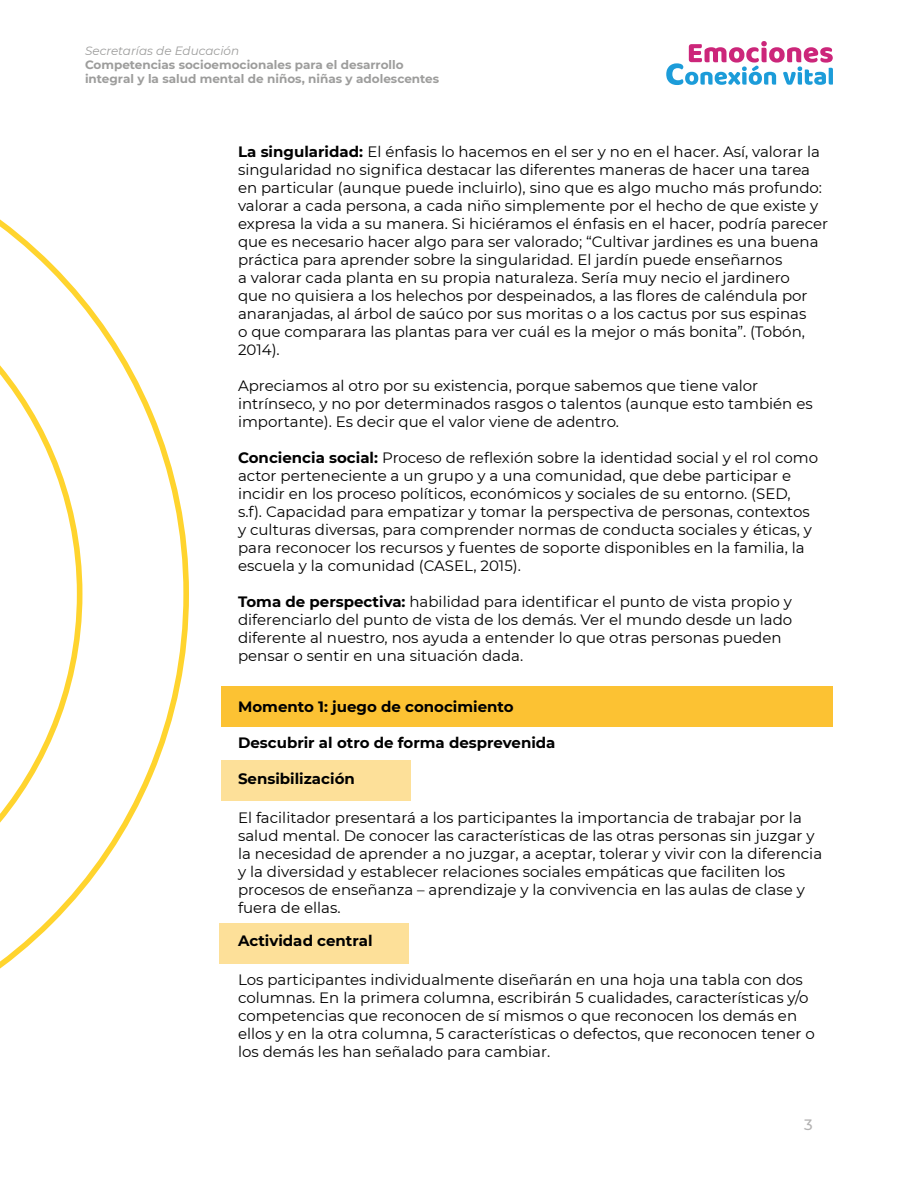
<style>
.page{position:relative;width:918px;height:1188px;background:#fff}
.page>*{position:absolute;margin:0;border:0;box-sizing:border-box;transform-origin:0 0}
.Cuerpo{font:15px/18px "Montserrat";color:#000}
.Subtitulo{font:700 15px "Montserrat";color:#000}
.t1{font:500 15px "Montserrat";color:#b3b2b2}
.t2{font:700 12px/14.4px "Montserrat";color:#9d9d9c}
.t3{font:italic 12px "Montserrat";color:#9d9d9c}
.s1{font-weight:700}
</style>
<div class="page">
<svg style="left:666px;top:41px;width:167px;height:44px"></svg>
<svg style="left:0;top:219px;width:189px;height:750px"></svg>
<div style="left:221px;top:686px;width:612px;height:41px;background:#fcc233"></div>
<div style="left:221px;top:760px;width:189px;height:41px;background:#fde099"></div>
<div style="left:220px;top:924px;width:189px;height:40px;background:#fde099"></div>
<p class="t3" style="left:85px;top:42px;width:156px">Secretarías de Educación</p>
<p class="t2" style="left:85px;top:57px;width:356px">Competencias socioemocionales para el desarrollo integral y la salud mental de niños, niñas y adolescentes</p>
<p class="Cuerpo" style="left:238px;top:142px;width:592px"><span class="s1">La singularidad:</span> El énfasis lo hacemos en el ser y no en el hacer. Así, valorar la singularidad no significa destacar las diferentes maneras de hacer una tarea en particular (aunque puede incluirlo), sino que es algo mucho más profundo: valorar a cada persona, a cada niño simplemente por el hecho de que existe y expresa la vida a su manera. Si hiciéramos el énfasis en el hacer, podría parecer que es necesario hacer algo para ser valorado; “Cultivar jardines es una buena práctica para aprender sobre la singularidad. El jardín puede enseñarnos<br>a valorar cada planta en su propia naturaleza. Sería muy necio el jardinero<br>que no quisiera a los helechos por despeinados, a las flores de caléndula por anaranjadas, al árbol de saúco por sus moritas o a los cactus por sus espinas<br>o que comparara las plantas para ver cuál es la mejor o más bonita”. (Tobón, 2014).</p>
<p class="Cuerpo" style="left:238px;top:376px;width:576px">Apreciamos al otro por su existencia, porque sabemos que tiene valor intrínseco, y no por determinados rasgos o talentos (aunque esto también es importante). Es decir que el valor viene de adentro.</p>
<p class="Cuerpo" style="left:238px;top:448px;width:582px"><span class="s1">Conciencia social:</span> Proceso de reflexión sobre la identidad social y el rol como actor perteneciente a un grupo y a una comunidad, que debe participar e incidir en los proceso políticos, económicos y sociales de su entorno. (SED, s.f). Capacidad para empatizar y tomar la perspectiva de personas, contextos y culturas diversas, para comprender normas de conducta sociales y éticas, y para reconocer los recursos y fuentes de soporte disponibles en la familia, la escuela y la comunidad (CASEL, 2015).</p>
<p class="Cuerpo" style="left:238px;top:592px;width:556px"><span class="s1">Toma de perspectiva:</span> habilidad para identificar el punto de vista propio y diferenciarlo del punto de vista de los demás. Ver el mundo desde un lado diferente al nuestro, nos ayuda a entender lo que otras personas pueden pensar o sentir en una situación dada.</p>
<h2 class="Subtitulo" style="left:238px;top:696px;width:277px">Momento 1: juego de conocimiento</h2>
<h2 class="Subtitulo" style="left:238px;top:732px;width:319px">Descubrir al otro de forma desprevenida</h2>
<h2 class="Subtitulo" style="left:238px;top:768px;width:118px">Sensibilización</h2>
<p class="Cuerpo" style="left:238px;top:808px;width:586px">El facilitador presentará a los participantes la importancia de trabajar por la salud mental. De conocer las características de las otras personas sin juzgar y la necesidad de aprender a no juzgar, a aceptar, tolerar y vivir con la diferencia y la diversidad y establecer relaciones sociales empáticas que faciliten los procesos de enseñanza – aprendizaje y la convivencia en las aulas de clase y fuera de ellas.</p>
<h2 class="Subtitulo" style="left:238px;top:930px;width:136px">Actividad central</h2>
<p class="Cuerpo" style="left:238px;top:970px;width:578px">Los participantes individualmente diseñarán en una hoja una tabla con dos columnas. En la primera columna, escribirán 5 cualidades, características y/o competencias que reconocen de sí mismos o que reconocen los demás en ellos y en la otra columna, 5 características o defectos, que reconocen tener o los demás les han señalado para cambiar.</p>
<p class="t1" style="left:804px;top:1114px;width:10px">3</p>
</div>
